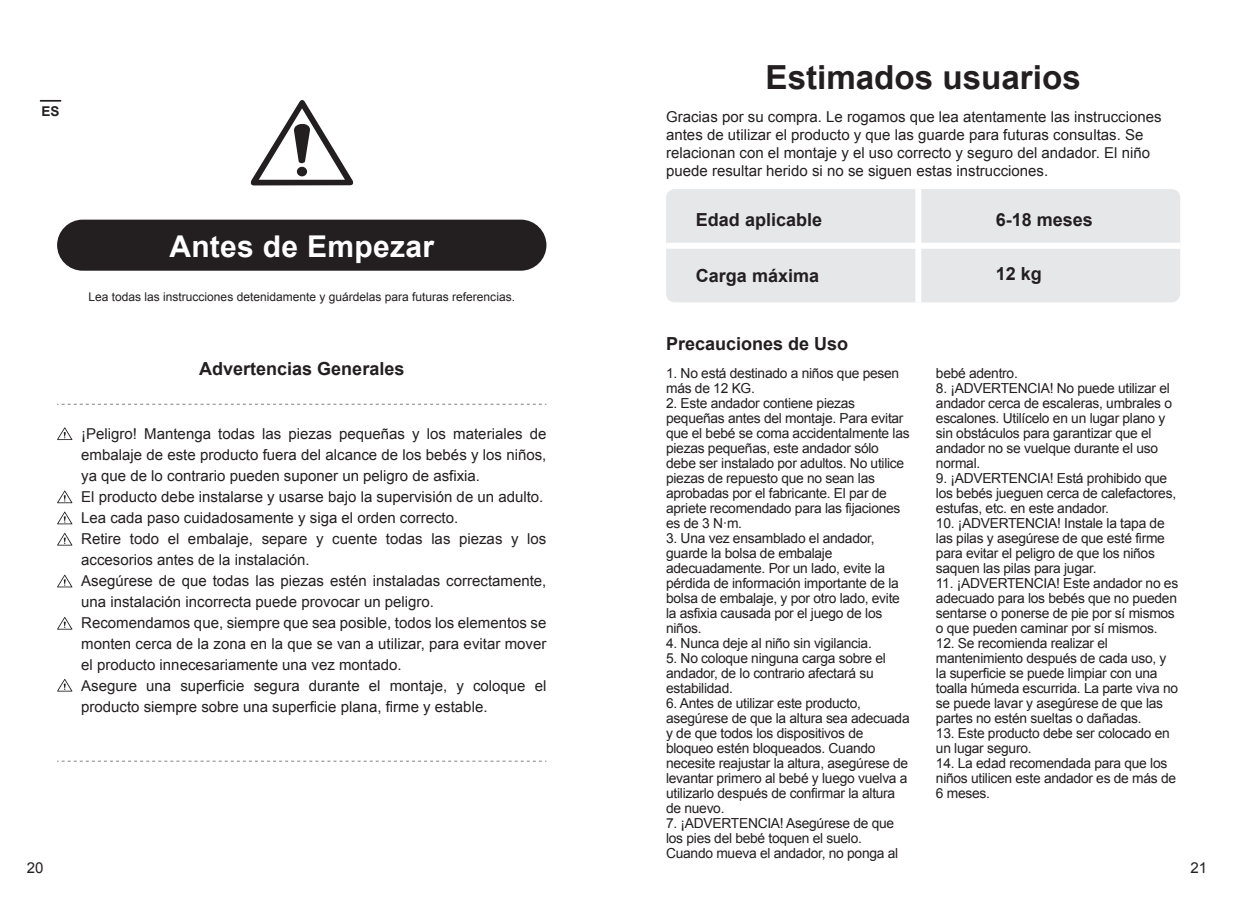
<style>
.page{position:relative;width:1234px;height:919px;background:#fff}
.page>*{position:absolute;margin:0;border:0;box-sizing:border-box;transform-origin:0 0}
.t1{font:700 33.15px "Arial";color:#231f20}
.t2{font:700 30px "Arial";letter-spacing:.01em;color:#fff}
.t3{font:700 18px "Arial";color:#231f20}
.t4{font:15px/21px "Arial";color:#231f20}
.t5{font:13.8px/15px "Arial";letter-spacing:-.02em;color:#231f20}
.t6{font:700 13.5px "Arial";color:#231f20}
.t7{font:12px "Arial";color:#231f20}
</style>
<div class="page">
<div style="left:666px;top:189px;width:513px;height:113px;background:#e6e7e9;border-radius:9px"></div>
<div style="left:666px;top:243px;width:513px;height:6px;background:#fff"></div>
<div style="left:915px;top:189px;width:6px;height:113px;background:#fff"></div>
<div style="left:57px;top:220px;width:489px;height:51px;background:#231f20;border-radius:26px"></div>
<svg style="left:250px;top:100px;width:103px;height:86px"></svg>
<hr style="left:40px;top:100px;width:21px;height:2px;background:#231f20">
<svg style="left:57px;top:404px;width:489px;height:1px"></svg>
<svg style="left:57px;top:760px;width:489px;height:1px"></svg>
<svg style="left:57px;top:427px;width:15px;height:13px"></svg>
<svg style="left:57px;top:490px;width:15px;height:13px"></svg>
<svg style="left:57px;top:511px;width:15px;height:13px"></svg>
<svg style="left:57px;top:532px;width:15px;height:13px"></svg>
<svg style="left:57px;top:574px;width:15px;height:13px"></svg>
<svg style="left:57px;top:617px;width:15px;height:12px"></svg>
<svg style="left:57px;top:678px;width:15px;height:13px"></svg>
<p class="t6" style="left:42px;top:102px;width:20px">ES</p>
<h2 class="t2" style="left:169px;top:226px;width:266px">Antes de Empezar</h2>
<p class="t7" style="left:88px;top:289px;width:428px">Lea todas las instrucciones detenidamente y guárdelas para futuras referencias.</p>
<h1 class="t1" style="left:765px;top:54px;width:317px">Estimados usuarios</h1>
<p class="t4" style="left:666px;top:108px;width:497px;line-height:18px">Gracias por su compra. Le rogamos que lea atentamente las instrucciones antes de utilizar el producto y que las guarde para futuras consultas. Se relacionan con el montaje y el uso correcto y seguro del andador. El niño puede resultar herido si no se siguen estas instrucciones.</p>
<h3 class="t3" style="left:695px;top:207px;width:128px">Edad aplicable</h3>
<h3 class="t3" style="left:695px;top:263px;width:125px">Carga máxima</h3>
<h3 class="t3" style="left:666px;top:330px;width:184px">Precauciones de Uso</h3>
<h3 class="t3" style="left:995px;top:207px;width:99px">6-18 meses</h3>
<h3 class="t3" style="left:995px;top:261px;width:48px">12 kg</h3>
<h3 class="t3" style="left:199px;top:355px;width:207px">Advertencias Generales</h3>
<p class="t5" style="left:666px;top:365px;width:234px">1. No está destinado a niños que pesen más de 12 KG.</p>
<p class="t5" style="left:666px;top:395px;width:245px">2. Este andador contiene piezas pequeñas antes del montaje. Para evitar que el bebé se coma accidentalmente las piezas pequeñas, este andador sólo debe ser instalado por adultos. No utilice piezas de repuesto que no sean las aprobadas por el fabricante. El par de apriete recomendado para las fijaciones es de 3 N·m.</p>
<p class="t5" style="left:666px;top:530px;width:235px">3. Una vez ensamblado el andador, guarde la bolsa de embalaje adecuadamente. Por un lado, evite la pérdida de información importante de la bolsa de embalaje, y por otro lado, evite la asfixia causada por el juego de los niños.</p>
<p class="t5" style="left:666px;top:635px;width:207px">4. Nunca deje al niño sin vigilancia.</p>
<p class="t5" style="left:666px;top:650px;width:221px">5. No coloque ninguna carga sobre el andador, de lo contrario afectará su estabilidad.</p>
<p class="t5" style="left:666px;top:695px;width:245px">6. Antes de utilizar este producto, asegúrese de que la altura sea adecuada y de que todos los dispositivos de bloqueo estén bloqueados. Cuando necesite reajustar la altura, asegúrese de levantar primero al bebé y luego vuelva a utilizarlo después de confirmar la altura de nuevo.</p>
<p class="t5" style="left:666px;top:815px;width:233px">7. ¡ADVERTENCIA! Asegúrese de que los pies del bebé toquen el suelo.<br>Cuando mueva el andador, no ponga al</p>
<p class="t5" style="left:935px;top:365px;width:83px">bebé adentro.</p>
<p class="t5" style="left:935px;top:380px;width:237px">8. ¡ADVERTENCIA! No puede utilizar el andador cerca de escaleras, umbrales o escalones. Utilícelo en un lugar plano y sin obstáculos para garantizar que el andador no se vuelque durante el uso normal.</p>
<p class="t5" style="left:935px;top:470px;width:242px">9. ¡ADVERTENCIA! Está prohibido que los bebés jueguen cerca de calefactores, estufas, etc. en este andador.</p>
<p class="t5" style="left:935px;top:515px;width:230px">10. ¡ADVERTENCIA! Instale la tapa de las pilas y asegúrese de que esté firme para evitar el peligro de que los niños saquen las pilas para jugar.</p>
<p class="t5" style="left:935px;top:575px;width:244px">11. ¡ADVERTENCIA! Este andador no es adecuado para los bebés que no pueden sentarse o ponerse de pie por sí mismos o que pueden caminar por sí mismos.</p>
<p class="t5" style="left:935px;top:635px;width:244px">12. Se recomienda realizar el mantenimiento después de cada uso, y la superficie se puede limpiar con una toalla húmeda escurrida. La parte viva no se puede lavar y asegúrese de que las partes no estén sueltas o dañadas.</p>
<p class="t5" style="left:935px;top:725px;width:235px">13. Este producto debe ser colocado en un lugar seguro.</p>
<p class="t5" style="left:935px;top:755px;width:242px">14. La edad recomendada para que los niños utilicen este andador es de más de<br>6 meses.</p>
<p class="t4" style="left:81px;top:423px;width:466px">¡Peligro! Mantenga todas las piezas pequeñas y los materiales de embalaje de este producto fuera del alcance de los bebés y los niños, ya que de lo contrario pueden suponer un peligro de asfixia.<br>El producto debe instalarse y usarse bajo la supervisión de un adulto.<br>Lea cada paso cuidadosamente y siga el orden correcto.<br>Retire todo el embalaje, separe y cuente todas las piezas y los accesorios antes de la instalación.<br>Asegúrese de que todas las piezas estén instaladas correctamente, una instalación incorrecta puede provocar un peligro.<br>Recomendamos que, siempre que sea posible, todos los elementos se monten cerca de la zona en la que se van a utilizar, para evitar mover el producto innecesariamente una vez montado.<br>Asegure una superficie segura durante el montaje, y coloque el producto siempre sobre una superficie plana, firme y estable.</p>
<p class="t4" style="left:27px;top:857px;width:18px">20</p>
<p class="t4" style="left:1190px;top:857px;width:18px">21</p>
</div>
